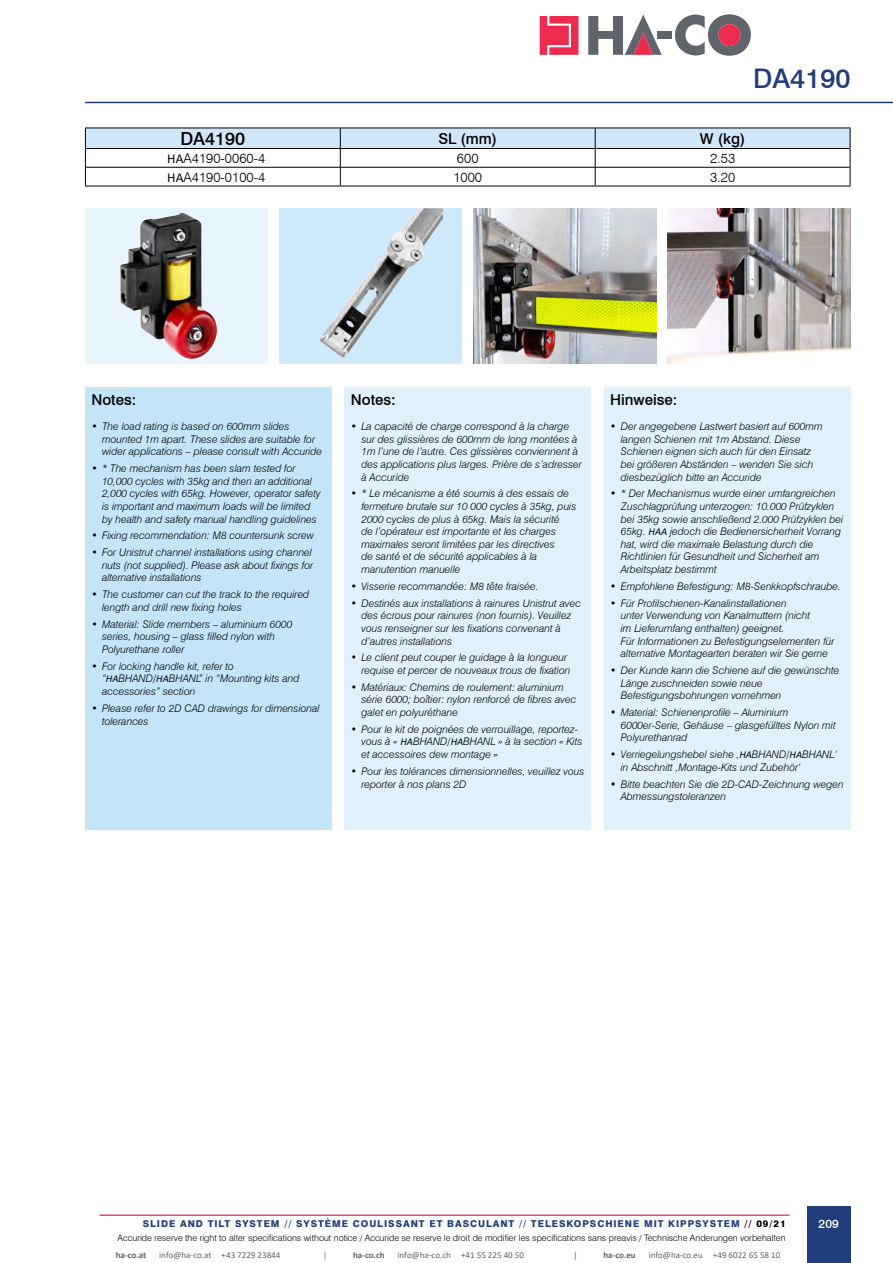
<style>
.page{position:relative;width:893px;height:1263px;background:#fff}
.page>*{position:absolute;margin:0;border:0;box-sizing:border-box;transform-origin:0 0}
.t1{font:500 27px "Swiss 721 BT";color:#203d7c}
.t2{font:500 18px "Swiss 721 BT";color:#000}
.t3{font:500 15px "Swiss 721 BT";color:#000}
.t4{font:300 13.5px "Swiss 721 BT";color:#000}
.t5{font:500 12px "Swiss 721 BT";color:#fff}
.t6{font:italic 300 10.5px/12.6px "Swiss 721 BT";color:#000}
.t7{font:800 9.45px "Swiss 721 BT";letter-spacing:.1em;color:#203d7c}
.t8{font:300 9px "Swiss 721 BT";color:#000}
.t9{font:9px "Calibri";color:#60656c}
.t10{font:700 9px "Calibri";color:#60656c}
.s1{font-family:"Calibri";font-weight:400}
.s2{color:#000}
</style>
<div class="page">
<hr style="left:85px;top:102px;width:808px;height:1px;background:#203d7c">
<div style="left:807px;top:1206px;width:43px;height:57px;background:#203d7c"></div>
<div style="left:85px;top:208px;width:183px;height:155px;background:#e9f5fc"></div>
<img style="left:120px;top:213px;width:97px;height:146px">
<div style="left:279px;top:208px;width:183px;height:155px;background:#cee9f9"></div>
<img style="left:319px;top:208px;width:124px;height:150px">
<img style="left:473px;top:208px;width:183px;height:155px">
<img style="left:668px;top:208px;width:182px;height:155px">
<div style="left:85px;top:387px;width:247px;height:442px;background:#c4e5f8"></div>
<div style="left:344px;top:387px;width:247px;height:442px;background:#e0f1fb"></div>
<div style="left:604px;top:387px;width:246px;height:442px;background:#e0f1fb"></div>
<hr style="left:85px;top:186px;width:255px;height:1px;background:#000">
<hr style="left:340px;top:186px;width:255px;height:1px;background:#000">
<hr style="left:595px;top:186px;width:255px;height:1px;background:#000">
<svg style="left:85px;top:128px;width:766px;height:58px"></svg>
<hr style="left:100px;top:1214px;width:689px;height:2px;background:#ed2b4e">
<svg style="left:540px;top:16px;width:38px;height:39px"></svg>
<svg style="left:588px;top:15px;width:74px;height:40px"></svg>
<div style="left:657px;top:31px;width:15px;height:8px;background:#60656c"></div>
<svg style="left:675px;top:14px;width:76px;height:42px"></svg>
<div style="left:718px;top:24px;width:22px;height:22px;background:#ed2b4e;border-radius:50%"></div>
<h1 class="t1" style="left:753px;top:62px;width:99px">DA4190</h1>
<h2 class="t2" style="left:180px;top:128px;width:66px">DA4190</h2>
<h3 class="t3" style="left:438px;top:129px;width:60px">SL (mm)</h3>
<h3 class="t3" style="left:700px;top:129px;width:47px">W (kg)</h3>
<p class="t4" style="left:167px;top:150px;width:100px"><span class="s1">HA</span>A4190-0060-4</p>
<p class="t4" style="left:457px;top:150px;width:23px">600</p>
<p class="t4" style="left:710px;top:150px;width:27px">2.53</p>
<p class="t4" style="left:167px;top:169px;width:100px"><span class="s1">HA</span>A4190-0100-4</p>
<p class="t4" style="left:453px;top:169px;width:30px">1000</p>
<p class="t4" style="left:710px;top:169px;width:27px">3.20</p>
<h3 class="t3" style="left:91px;top:390px;width:46px">Notes:</h3>
<p class="t6" style="left:102px;top:420px;width:222px;text-indent:-11px">• The load rating is based on 600mm slides mounted 1m apart. These slides are suitable for wider applications – please consult with Accuride</p>
<p class="t6" style="left:102px;top:462px;width:220px;text-indent:-11px">• * The mechanism has been slam tested for 10,000 cycles with 35kg and then an additional 2,000 cycles with 65kg. However, operator safety is important and maximum loads will be limited by health and safety manual handling guidelines</p>
<p class="t6" style="left:91px;top:529px;width:224px">• Fixing recommendation: M8 countersunk screw</p>
<p class="t6" style="left:102px;top:546px;width:213px;text-align:justify;text-indent:-11px">• For Unistrut channel installations using channel nuts (not supplied). Please ask about fixings for alternative installations</p>
<p class="t6" style="left:102px;top:588px;width:209px;text-indent:-11px">• The customer can cut the track to the required length and drill new fixing holes</p>
<p class="t6" style="left:102px;top:618px;width:192px;text-indent:-11px">• Material: Slide members – aluminium 6000 series, housing – glass filled nylon with<br>Polyurethane roller</p>
<p class="t6" style="left:102px;top:660px;width:199px;text-indent:-11px">• For locking handle kit, refer to “<span class="s1">HA</span>BHAND/<span class="s1">HA</span>BHANL” in “Mounting kits and accessories” section</p>
<p class="t6" style="left:102px;top:702px;width:219px;text-indent:-11px">• Please refer to 2D CAD drawings for dimensional tolerances</p>
<h3 class="t3" style="left:351px;top:390px;width:46px">Notes:</h3>
<p class="t6" style="left:361px;top:420px;width:222px;text-indent:-11px">• La capacité de charge correspond à la charge sur des glissières de 600mm de long montées à 1m l’une de l’autre. Ces glissières conviennent à des applications plus larges. Prière de s’adresser à Accuride</p>
<p class="t6" style="left:361px;top:487px;width:217px;text-indent:-11px">• * Le mécanisme a été soumis à des essais de fermeture brutale sur 10 000 cycles à 35kg, puis 2000 cycles de plus à 65kg. Mais la sécurité<br>de l’opérateur est importante et les charges maximales seront limitées par les directives<br>de santé et de sécurité applicables à la manutention manuelle</p>
<p class="t6" style="left:351px;top:580px;width:189px">• Visserie recommandée: M8 tête fraisée.</p>
<p class="t6" style="left:361px;top:597px;width:221px;text-indent:-11px">• Destinés aux installations à rainures Unistrut avec des écrous pour rainures (non fournis). Veuillez vous renseigner sur les fixations convenant à d’autres installations</p>
<p class="t6" style="left:361px;top:651px;width:210px;text-indent:-11px">• Le client peut couper le guidage à la longueur requise et percer de nouveaux trous de fixation</p>
<p class="t6" style="left:361px;top:681px;width:216px;text-indent:-11px">• Matériaux: Chemins de roulement: aluminium série 6000; boîtier: nylon renforcé de fibres avec galet en polyuréthane</p>
<p class="t6" style="left:361px;top:723px;width:223px;text-indent:-11px">• Pour le kit de poignées de verrouillage, reportez&shy;vous à « <span class="s1">HA</span>BHAND/<span class="s1">HA</span>BHANL » à la section « Kits et accessoires dew montage »</p>
<p class="t6" style="left:361px;top:765px;width:225px;text-indent:-11px">• Pour les tolérances dimensionnelles, veuillez vous reporter à nos plans 2D</p>
<h3 class="t3" style="left:610px;top:390px;width:69px">Hinweise:</h3>
<p class="t6" style="left:621px;top:420px;width:203px;text-indent:-11px">• Der angegebene Lastwert basiert auf 600mm langen Schienen mit 1m Abstand. Diese Schienen eignen sich auch für den Einsatz bei größeren Abständen – wenden Sie sich diesbezüglich bitte an Accuride</p>
<p class="t6" style="left:621px;top:487px;width:224px;text-indent:-11px">• * Der Mechanismus wurde einer umfangreichen Zuschlagprüfung unterzogen: 10.000 Prüfzyklen bei 35kg sowie anschließend 2.000 Prüfzyklen bei 65kg. <span class="s1">HAA</span> jedoch die Bedienersicherheit Vorrang hat, wird die maximale Belastung durch die Richtlinien für Gesundheit und Sicherheit am Arbeitsplatz bestimmt</p>
<p class="t6" style="left:610px;top:580px;width:232px">• Empfohlene Befestigung: M8-Senkkopfschraube.</p>
<p class="t6" style="left:621px;top:597px;width:215px;text-indent:-11px">• Für Profilschienen-Kanalinstallationen<br>unter Verwendung von Kanalmuttern (nicht<br>im Lieferumfang enthalten) geeignet.<br>Für Informationen zu Befestigungselementen für alternative Montagearten beraten wir Sie gerne</p>
<p class="t6" style="left:621px;top:664px;width:220px;text-indent:-11px">• Der Kunde kann die Schiene auf die gewünschte<br>Länge zuschneiden sowie neue<br>Befestigungsbohrungen vornehmen</p>
<p class="t6" style="left:621px;top:706px;width:216px;text-indent:-11px">• Material: Schienenprofile – Aluminium<br>6000er-Serie, Gehäuse – glasgefülltes Nylon mit<br>Polyurethanrad</p>
<p class="t6" style="left:621px;top:748px;width:218px;text-indent:-11px">• Verriegelungshebel siehe ‚<span class="s1">HA</span>BHAND/<span class="s1">HA</span>BHANL‘ in Abschnitt ‚Montage-Kits und Zubehör‘</p>
<p class="t6" style="left:621px;top:777px;width:224px;text-indent:-11px">• Bitte beachten Sie die 2D-CAD-Zeichnung wegen<br>Abmessungstoleranzen</p>
<p class="t7" style="left:143px;top:1218px;width:644px">SLIDE AND TILT SYSTEM // SYSTÈME COULISSANT ET BASCULANT // TELESKOPSCHIENE MIT KIPPSYSTEM <span class="s2">// 09/21</span></p>
<p class="t8" style="left:118px;top:1232px;width:669px">Accuride reserve the right to alter specifications without notice / Accuride se reserve le droit de modifier les specifications sans preavis / Technische Anderungen vorbehalten</p>
<p class="t10" style="left:116px;top:1248px;width:32px">ha-co.at</p>
<p class="t9" style="left:159px;top:1248px;width:123px">info@ha-co.at +43 7229 23844</p>
<p class="t9" style="left:323px;top:1248px;width:6px">|</p>
<p class="t10" style="left:353px;top:1248px;width:33px">ha-co.ch</p>
<p class="t9" style="left:398px;top:1248px;width:128px">info@ha-co.ch +41 55 225 40 50</p>
<p class="t9" style="left:573px;top:1248px;width:6px">|</p>
<p class="t10" style="left:603px;top:1248px;width:34px">ha-co.eu</p>
<p class="t9" style="left:649px;top:1248px;width:133px">info@ha-co.eu +49 6022 65 58 10</p>
<p class="t5" style="left:819px;top:1217px;width:22px">209</p>
</div>
